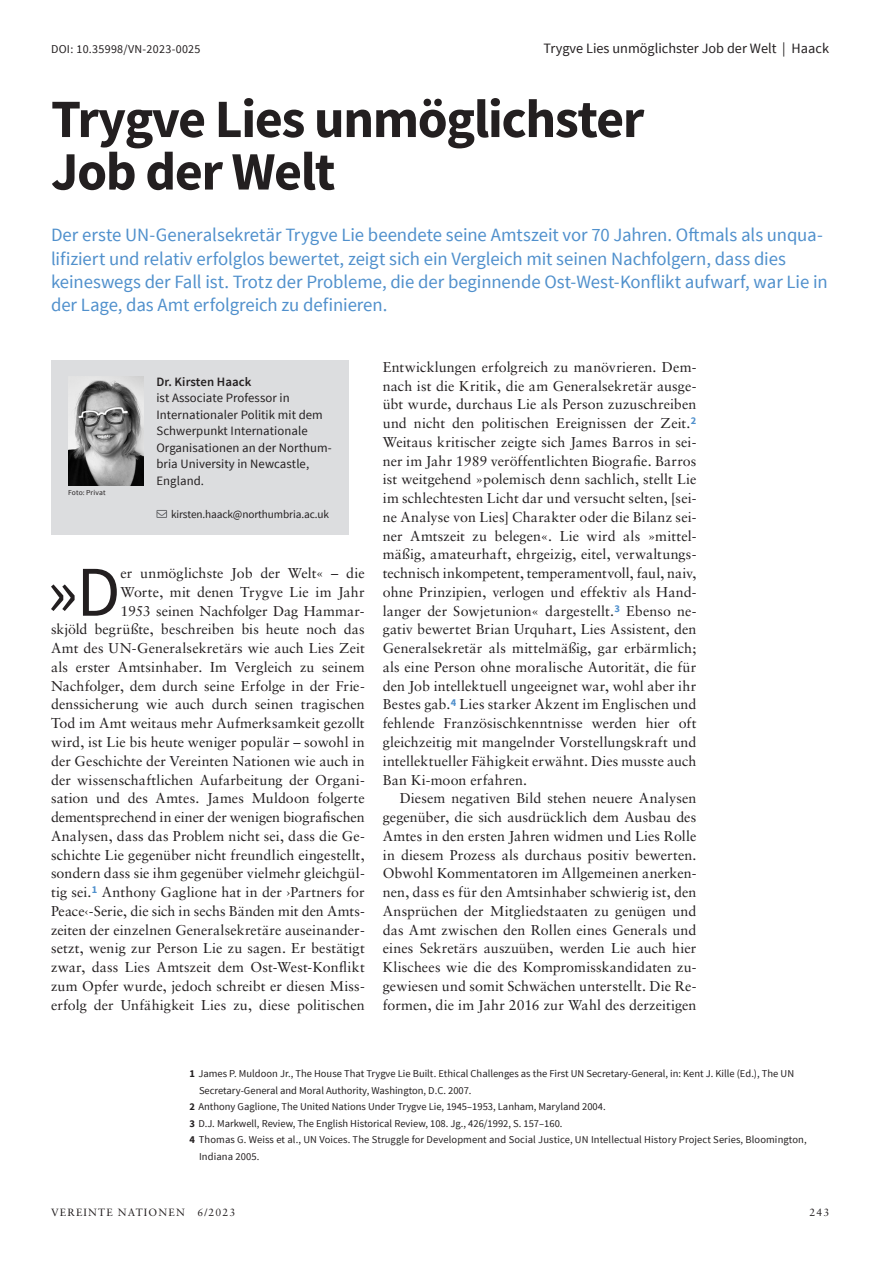
<style>
.page{position:relative;width:893px;height:1263px;background:#fff}
.page>*{position:absolute;margin:0;border:0;box-sizing:border-box;transform-origin:0 0}
.Fließtext_1__Absatz{font:71.4px "Source Sans Pro";color:#231f20}
.Headline_mittel_36pt{font:700 54px/52.5px "Source Sans Pro";letter-spacing:-.025em;color:#231f20}
.Vorspann_blau{font:18.75px/23.2px "Source Sans Pro";letter-spacing:-.005em;color:#5090cc}
.Fließtext_1__Absatz-2{font:14.25px/18.8px "Sabon LT Std";letter-spacing:.005em;color:#231f20;text-align:right}
.Fließtext_Einrückung{font:14.25px/18.8px "Sabon LT Std";letter-spacing:.005em;color:#231f20;text-align:justify}
.Kolumnentitel{font:14.25px "Source Sans Pro";color:#231f20}
.Autokasten_Info{font:12.75px/16.5px "Source Sans Pro";letter-spacing:.005em;color:#231f20}
.Autokasten_Name{font:600 12.75px "Source Sans Pro";letter-spacing:.005em;color:#231f20}
.Kolumnentitel-2{font:12px "Source Sans Pro";letter-spacing:.025em;color:#231f20}
.Autokasten_Info-2{font:11.25px "Source Sans Pro";letter-spacing:-.01em;color:#231f20}
.Fußnotentext{font:10.5px/16.5px "Source Sans Pro";color:#231f20}
.Seitenzahl_Ausgabe{font:10.5px "Sabon LT Std";letter-spacing:.11em;color:#231f20}
.Foto_Autor_BU{font:7.5px "Source Sans Pro";letter-spacing:.015em;color:#231f20}
.s1{font-weight:700}
</style>
<div class="page">
<div style="left:51px;top:360px;width:298px;height:174px;background:#dcdddf"></div>
<svg style="left:156px;top:510px;width:11px;height:8px"></svg>
<img style="left:68px;top:376px;width:76px;height:109px">
<p class="Kolumnentitel-2" style="left:51px;top:42px;width:151px">DOI: 10.35998/VN-2023-0025</p>
<p class="Kolumnentitel" style="left:544px;top:40px;width:287px">Trygve Lies unmöglichster Job der Welt | Haack</p>
<p class="Headline_mittel_36pt" style="left:51px;top:95px;width:595px">Trygve Lies unmöglichster<br>Job der Welt</p>
<p class="Vorspann_blau" style="left:51px;top:224px;width:778px">Der erste UN-Generalsekretär Trygve Lie beendete seine Amtszeit vor 70 Jahren. Oftmals als unqua&shy;lifiziert und relativ erfolglos bewertet, zeigt sich ein Vergleich mit seinen Nachfolgern, dass dies keineswegs der Fall ist. Trotz der Probleme, die der beginnende Ost-West-Konflikt aufwarf, war Lie in der Lage, das Amt erfolgreich zu definieren.</p>
<p class="Foto_Autor_BU" style="left:68px;top:487px;width:39px">Foto: Privat</p>
<p class="Autokasten_Name" style="left:156px;top:374px;width:97px">Dr. Kirsten Haack</p>
<p class="Autokasten_Info" style="left:156px;top:390px;width:177px">ist Associate Professor in<br>Internationaler Politik mit dem<br>Schwerpunkt Internationale<br>Organisationen an der Northum&shy;bria University in Newcastle,<br>England.</p>
<p class="Autokasten_Info-2" style="left:171px;top:507px;width:159px">kirsten.haack@northumbria.ac.uk</p>
<p class="Fließtext_1__Absatz-2" style="left:51px;top:564px;width:315px">er unmöglichste Job der Welt« – die<br>Worte, mit denen Trygve Lie im Jahr<br>1953 seinen Nachfolger Dag Hammar-<br>skjöld begrüßte, beschreiben bis heute noch das Amt des UN-Generalsekretärs wie auch Lies Zeit als erster Amtsinhaber. Im Vergleich zu seinem Nachfolger, dem durch seine Erfolge in der Frie&shy;denssicherung wie auch durch seinen tragischen Tod im Amt weitaus mehr Aufmerksamkeit gezollt wird, ist Lie bis heute weniger populär – sowohl in der Geschichte der Vereinten Nationen wie auch in der wissenschaftlichen Aufarbeitung der Organi&shy;sation und des Amtes. James Muldoon folgerte dementsprechend in einer der wenigen biografischen Analysen, dass das Problem nicht sei, dass die Ge&shy;schichte Lie gegenüber nicht freundlich eingestellt, sondern dass sie ihm gegenüber vielmehr gleichgül&shy;tig sei.<sup>1</sup> Anthony Gaglione hat in der ›Partners for Peace‹-Serie, die sich in sechs Bänden mit den Amts&shy;zeiten der einzelnen Generalsekretäre auseinander&shy;setzt, wenig zur Person Lie zu sagen. Er bestätigt zwar, dass Lies Amtszeit dem Ost-West-Konflikt zum Opfer wurde, jedoch schreibt er diesen Miss&shy;erfolg der Unfähigkeit Lies zu, diese politischen</p>
<p class="Fließtext_1__Absatz" style="left:47px;top:548px;width:75px">»D</p>
<p class="Fließtext_1__Absatz-2" style="left:383px;top:357px;width:315px;text-align:justify">Entwicklungen erfolgreich zu manövrieren. Dem&shy;nach ist die Kritik, die am Generalsekretär ausge&shy;übt wurde, durchaus Lie als Person zuzuschreiben und nicht den politischen Ereignissen der Zeit.<sup>2<br></sup>Weitaus kritischer zeigte sich James Barros in sei&shy;ner im Jahr 1989 veröffentlichten Biografie. Barros ist weitgehend »polemisch denn sachlich, stellt Lie im schlechtesten Licht dar und versucht selten, [sei&shy;ne Analyse von Lies] Charakter oder die Bilanz sei&shy;ner Amtszeit zu belegen«. Lie wird als »mittel&shy;mäßig, amateurhaft, ehrgeizig, eitel, verwaltungs&shy;technisch inkompetent, temperamentvoll, faul, naiv, ohne Prinzipien, verlogen und effektiv als Hand&shy;langer der Sowjetunion« dargestellt.<sup>3</sup> Ebenso ne&shy;gativ bewertet Brian Urquhart, Lies Assistent, den Generalsekretär als mittelmäßig, gar erbärmlich; als eine Person ohne moralische Autorität, die für den Job intellektuell ungeeignet war, wohl aber ihr Bestes gab.<sup>4</sup> Lies starker Akzent im Englischen und fehlende Französischkenntnisse werden hier oft gleichzeitig mit mangelnder Vorstellungskraft und intellektueller Fähigkeit erwähnt. Dies musste auch Ban Ki-moon erfahren.</p>
<p class="Fließtext_Einrückung" style="left:383px;top:789px;width:315px;text-indent:17px">Diesem negativen Bild stehen neuere Analysen gegenüber, die sich ausdrücklich dem Ausbau des Amtes in den ersten Jahren widmen und Lies Rolle in diesem Prozess als durchaus positiv bewerten.<br>Obwohl Kommentatoren im Allgemeinen anerken&shy;nen, dass es für den Amtsinhaber schwierig ist, den Ansprüchen der Mitgliedstaaten zu genügen und das Amt zwischen den Rollen eines Generals und eines Sekretärs auszuüben, werden Lie auch hier Klischees wie die des Kompromisskandidaten zu&shy;gewiesen und somit Schwächen unterstellt. Die Re&shy;formen, die im Jahr 2016 zur Wahl des derzeitigen</p>
<p class="Fußnotentext" style="left:199px;top:1065px;width:597px;text-indent:-10px"><span class="s1">1</span> James P. Muldoon Jr., The House That Trygve Lie Built. Ethical Challenges as the First UN Secretary-General, in: Kent J. Kille (Ed.), The UN<br>Secretary-General and Moral Authority, Washington, D.C. 2007.</p>
<p class="Fußnotentext" style="left:189px;top:1098px;width:418px"><span class="s1">2</span> Anthony Gaglione, The United Nations Under Trygve Lie, 1945–1953, Lanham, Maryland 2004.</p>
<p class="Fußnotentext" style="left:189px;top:1115px;width:375px"><span class="s1">3</span> D.J. Markwell, Review, The English Historical Review, 108. Jg., 426/1992, S. 157–160.</p>
<p class="Fußnotentext" style="left:199px;top:1131px;width:609px;text-indent:-9px"><span class="s1">4</span> Thomas G. Weiss et al., UN Voices. The Struggle for Development and Social Justice, UN Intellectual History Project Series, Bloomington,<br>Indiana 2005.</p>
<p class="Seitenzahl_Ausgabe" style="left:51px;top:1206px;width:186px">VEREINTE NATIONEN 6/2023</p>
<p class="Seitenzahl_Ausgabe" style="left:809px;top:1206px;width:21px">243</p>
</div>
